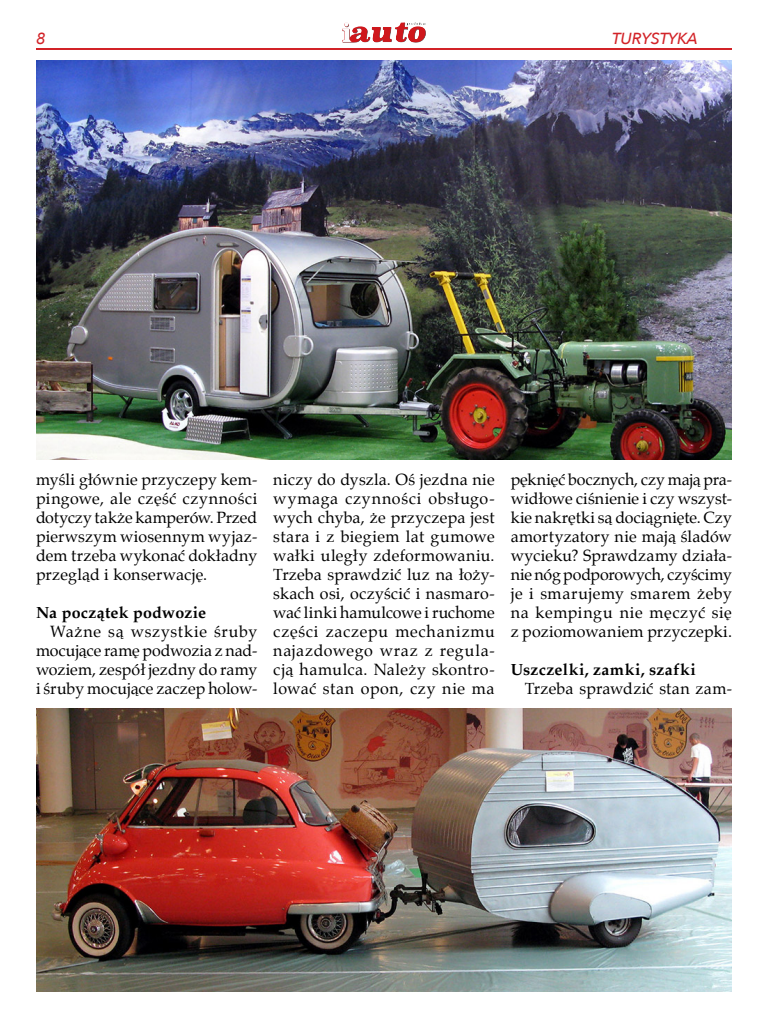
<style>
.page{position:relative;width:768px;height:1024px;background:#fff}
.page>*{position:absolute;margin:0;border:0;box-sizing:border-box;transform-origin:0 0}
.Tekst{font:16px/19px "Palatino";letter-spacing:.015em;color:#000;text-align:justify}
.Śródtytuł{font:700 16px "Palatino";letter-spacing:.015em;color:#000}
.t1{font:italic 500 16px "Avenir Next";color:#d22328}
</style>
<div class="page">
<hr style="left:36px;top:48px;width:696px;height:2px;background:#d22328">
<img style="left:343px;top:22px;width:83px;height:21px">
<img style="left:36px;top:60px;width:696px;height:400px">
<img style="left:36px;top:708px;width:696px;height:284px">
<p class="t1" style="left:36px;top:24px;width:11px">8</p>
<p class="t1" style="left:612px;top:24px;width:87px">TURYSTYKA</p>
<p class="Tekst" style="left:36px;top:470px;width:223px">myśli głównie przyczepy kem&shy;pingowe, ale część czynności dotyczy także kamperów. Przed pierwszym wiosennym wyjaz&shy;dem trzeba wykonać dokładny przegląd i konserwację.</p>
<p class="Śródtytuł" style="left:36px;top:599px;width:172px">Na początek podwozie</p>
<p class="Tekst" style="left:36px;top:622px;width:223px;text-indent:14px">Ważne są wszystkie śruby mocujące ramę podwozia z nad&shy;woziem, zespół jezdny do ramy i śruby mocujące zaczep holow-</p>
<p class="Tekst" style="left:273px;top:470px;width:223px">niczy do dyszla. Oś jezdna nie wymaga czynności obsługo&shy;wych chyba, że przyczepa jest stara i z biegiem lat gumowe wałki uległy zdeformowaniu.<br>Trzeba sprawdzić luz na łoży&shy;skach osi, oczyścić i nasmaro&shy;wać linki hamulcowe i ruchome części zaczepu mechanizmu najazdowego wraz z regula&shy;cją hamulca. Należy skontro&shy;lować stan opon, czy nie ma</p>
<p class="Tekst" style="left:511px;top:470px;width:223px">pęknięć bocznych, czy mają pra&shy;widłowe ciśnienie i czy wszyst&shy;kie nakrętki są dociągnięte. Czy amortyzatory nie mają śladów wycieku? Sprawdzamy działa&shy;nie nóg podporowych, czyścimy je i smarujemy smarem żeby na kempingu nie męczyć się z poziomowaniem przyczepki.</p>
<p class="Śródtytuł" style="left:511px;top:656px;width:187px">Uszczelki, zamki, szafki</p>
<p class="Tekst" style="left:525px;top:679px;width:209px">Trzeba sprawdzić stan zam-</p>
</div>
